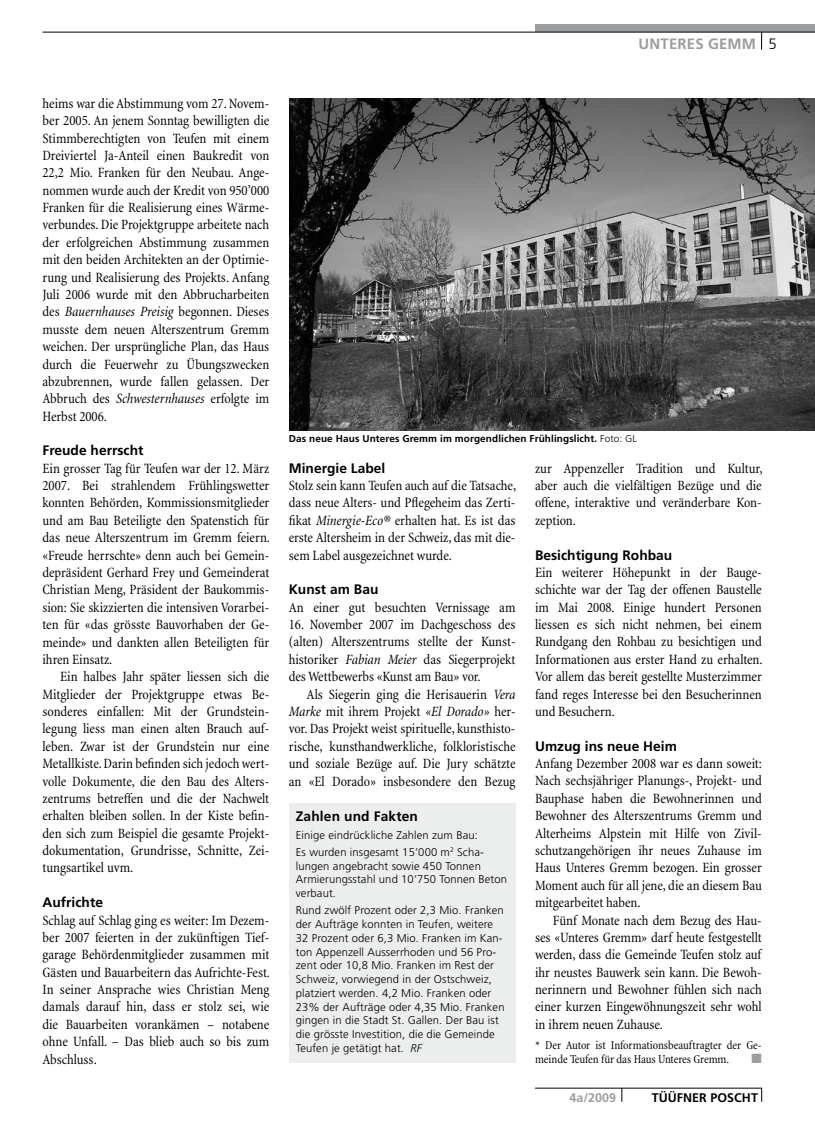
<style>
.page{position:relative;width:815px;height:1134px;background:#fff}
.page>*{position:absolute;margin:0;border:0;box-sizing:border-box;transform-origin:0 0}
.t1{font:700 15px "Frutiger";letter-spacing:.01em;color:#9c9d9f}
.t2{font:condensed 14.38px/17.4px "Minion";letter-spacing:-.005em;color:#000;text-align:justify}
.t3{font:700 13.75px "Frutiger";color:#000}
.t4{font:13.5px "Zapf Dingbats ITC";color:#9c9d9f}
.t5{font:700 12.5px "Frutiger";letter-spacing:.005em;color:#000}
.t6{font:700 12.5px "Frutiger";letter-spacing:.005em;color:#9c9d9f}
.t7{font:condensed 12.25px/13.5px "Minion";letter-spacing:-.005em;color:#000}
.t8{font:300 11.25px/13.8px "Frutiger";letter-spacing:.01em;color:#000}
.t9{font:700 10px "Frutiger";letter-spacing:.01em;color:#000}
.s1{font-style:italic}
.s2{font-weight:300;color:#000}
.s3{font-weight:300}
</style>
<div class="page">
<div style="left:535px;top:25px;width:280px;height:7px;background:#9c9d9f"></div>
<hr style="left:43px;top:32px;width:772px;height:1px;background:#000">
<svg style="left:761px;top:33px;width:1px;height:17px"></svg>
<hr style="left:535px;top:1088px;width:227px;height:1px;background:#000">
<svg style="left:761px;top:1088px;width:1px;height:14px"></svg>
<svg style="left:622px;top:1088px;width:1px;height:14px"></svg>
<div style="left:289px;top:804px;width:227px;height:259px;background:#eceded"></div>
<img style="left:289px;top:98px;width:526px;height:332px">
<p class="t2" style="left:43px;top:95px;width:228px">heims war die Abstimmung vom 27. Novem&shy;ber 2005. An jenem Sonntag bewilligten die Stimmberechtigten von Teufen mit einem Dreiviertel Ja-Anteil einen Baukredit von 22,2 Mio. Franken für den Neubau. Ange&shy;nommen wurde auch der Kredit von 950’000<br>Franken für die Realisierung eines Wärme&shy;verbundes. Die Projektgruppe arbeitete nach der erfolgreichen Abstimmung zusammen mit den beiden Architekten an der Optimie&shy;rung und Realisierung des Projekts. Anfang Juli 2006 wurde mit den Abbrucharbeiten des <span class="s1">Bauernhauses Preisig</span> begonnen. Dieses musste dem neuen Alterszentrum Gremm weichen. Der ursprüngliche Plan, das Haus durch die Feuerwehr zu Übungszwecken abzubrennen, wurde fallen gelassen. Der Abbruch des <span class="s1">Schwesternhauses</span> erfolgte im Herbst 2006.</p>
<p class="t3" style="left:43px;top:442px;width:102px">Freude herrscht</p>
<p class="t2" style="left:43px;top:460px;width:229px">Ein grosser Tag für Teufen war der 12. März 2007. Bei strahlendem Frühlingswetter konnten Behörden, Kommissionsmitglieder und am Bau Beteiligte den Spatenstich für das neue Alterszentrum im Gremm feiern. «Freude herrschte» denn auch bei Gemein&shy;depräsident Gerhard Frey und Gemeinderat Christian Meng, Präsident der Baukommis&shy;sion: Sie skizzierten die intensiven Vorarbei&shy;ten für «das grösste Bauvorhaben der Ge&shy;meinde» und dankten allen Beteiligten für ihren Einsatz.</p>
<p class="t2" style="left:43px;top:668px;width:228px;text-indent:18px">Ein halbes Jahr später liessen sich die Mitglieder der Projektgruppe etwas Be&shy;sonderes einfallen: Mit der Grundstein&shy;legung liess man einen alten Brauch auf&shy;leben. Zwar ist der Grundstein nur eine Metallkiste. Darin befinden sich jedoch wert&shy;volle Dokumente, die den Bau des Alters&shy;zentrums betreffen und die der Nachwelt erhalten bleiben sollen. In der Kiste befin&shy;den sich zum Beispiel die gesamte Projekt&shy;dokumentation, Grundrisse, Schnitte, Zei&shy;tungsartikel uvm.</p>
<p class="t3" style="left:43px;top:894px;width:62px">Aufrichte</p>
<p class="t2" style="left:43px;top:912px;width:229px">Schlag auf Schlag ging es weiter: Im Dezem&shy;ber 2007 feierten in der zukünftigen Tief&shy;garage Behördenmitglieder zusammen mit Gästen und Bauarbeitern das Aufrichte-Fest.<br>In seiner Ansprache wies Christian Meng damals darauf hin, dass er stolz sei, wie die Bauarbeiten vorankämen – notabene ohne Unfall. – Das blieb auch so bis zum Abschluss.</p>
<p class="t1" style="left:639px;top:35px;width:140px">UNTERES GEMM <span class="s2">5</span></p>
<p class="t9" style="left:289px;top:433px;width:350px">Das neue Haus Unteres Gremm im morgendlichen Frühlingslicht. <span class="s3">Foto: GL</span></p>
<p class="t3" style="left:289px;top:460px;width:98px">Minergie Label</p>
<p class="t2" style="left:289px;top:477px;width:229px">Stolz sein kann Teufen auch auf die Tatsache, dass neue Alters- und Pflegeheim das Zerti&shy;fikat <span class="s1">Minergie-Eco®</span> erhalten hat. Es ist das erste Altersheim in der Schweiz, das mit die&shy;sem Label ausgezeichnet wurde.</p>
<p class="t3" style="left:289px;top:581px;width:91px">Kunst am Bau</p>
<p class="t2" style="left:289px;top:599px;width:228px">An einer gut besuchten Vernissage am</p>
<p class="t2" style="left:289px;top:616px;width:228px">16. November 2007 im Dachgeschoss des (alten) Alterszentrums stellte der Kunst&shy;historiker <span class="s1">Fabian Meier</span> das Siegerprojekt des Wettbewerbs «Kunst am Bau» vor.</p>
<p class="t2" style="left:289px;top:686px;width:228px;text-indent:18px">Als Siegerin ging die Herisauerin <span class="s1">Vera Marke</span> mit ihrem Projekt <span class="s1">«El Dorado»</span> her&shy;vor. Das Projekt weist spirituelle, kunsthisto&shy;rische, kunsthandwerkliche, folkloristische und soziale Bezüge auf. Die Jury schätzte an «El Dorado» insbesondere den Bezug</p>
<p class="t3" style="left:296px;top:808px;width:124px">Zahlen und Fakten</p>
<p class="t8" style="left:296px;top:826px;width:190px;line-height:17.2px">Einige eindrückliche Zahlen zum Bau:<br>Es wurden insgesamt 15’000 m<sup>2</sup> Scha-</p>
<p class="t8" style="left:296px;top:859px;width:213px">lungen angebracht sowie 450 Tonnen<br>Armierungsstahl und 10’750 Tonnen Beton verbaut.</p>
<p class="t8" style="left:296px;top:904px;width:210px">Rund zwölf Prozent oder 2,3 Mio. Franken der Aufträge konnten in Teufen, weitere 32 Prozent oder 6,3 Mio. Franken im Kan&shy;ton Appenzell Ausserrhoden und 56 Pro&shy;zent oder 10,8 Mio. Franken im Rest der Schweiz, vorwiegend in der Ostschweiz, platziert werden. 4,2 Mio. Franken oder 23% der Aufträge oder 4,35 Mio. Franken gingen in die Stadt St. Gallen. Der Bau ist die grösste Investition, die die Gemeinde Teufen je getätigt hat. <span class="s1">RF</span></p>
<p class="t2" style="left:535px;top:460px;width:229px">zur Appenzeller Tradition und Kultur, aber auch die vielfältigen Bezüge und die offene, interaktive und veränderbare Kon&shy;zeption.</p>
<p class="t3" style="left:535px;top:547px;width:139px">Besichtigung Rohbau</p>
<p class="t2" style="left:535px;top:564px;width:229px">Ein weiterer Höhepunkt in der Bauge&shy;schichte war der Tag der offenen Baustelle im Mai 2008. Einige hundert Personen liessen es sich nicht nehmen, bei einem Rundgang den Rohbau zu besichtigen und Informationen aus erster Hand zu erhalten.<br>Vor allem das bereit gestellte Musterzimmer fand reges Interesse bei den Besucherinnen und Besuchern.</p>
<p class="t3" style="left:535px;top:738px;width:143px">Umzug ins neue Heim</p>
<p class="t2" style="left:535px;top:755px;width:228px">Anfang Dezember 2008 war es dann soweit:<br>Nach sechsjähriger Planungs-, Projekt- und Bauphase haben die Bewohnerinnen und Bewohner des Alterszentrums Gremm und Alterheims Alpstein mit Hilfe von Zivil&shy;schutzangehörigen ihr neues Zuhause im Haus Unteres Gremm bezogen. Ein grosser Moment auch für all jene, die an diesem Bau mitgearbeitet haben.</p>
<p class="t2" style="left:535px;top:912px;width:228px;text-indent:18px">Fünf Monate nach dem Bezug des Hau&shy;ses «Unteres Gremm» darf heute festgestellt werden, dass die Gemeinde Teufen stolz auf ihr neustes Bauwerk sein kann. Die Bewoh&shy;nerinnern und Bewohner fühlen sich nach einer kurzen Eingewöhnungszeit sehr wohl in ihrem neuen Zuhause.</p>
<p class="t7" style="left:535px;top:1039px;width:228px">* Der Autor ist Informationsbeauftragter der Ge&shy;meinde Teufen für das Haus Unteres Gremm.</p>
<p class="t4" style="left:751px;top:1052px;width:12px">■</p>
<p class="t6" style="left:569px;top:1090px;width:48px">4a/2009</p>
<p class="t5" style="left:652px;top:1090px;width:108px">TÜÜFNER POSCHT</p>
</div>
